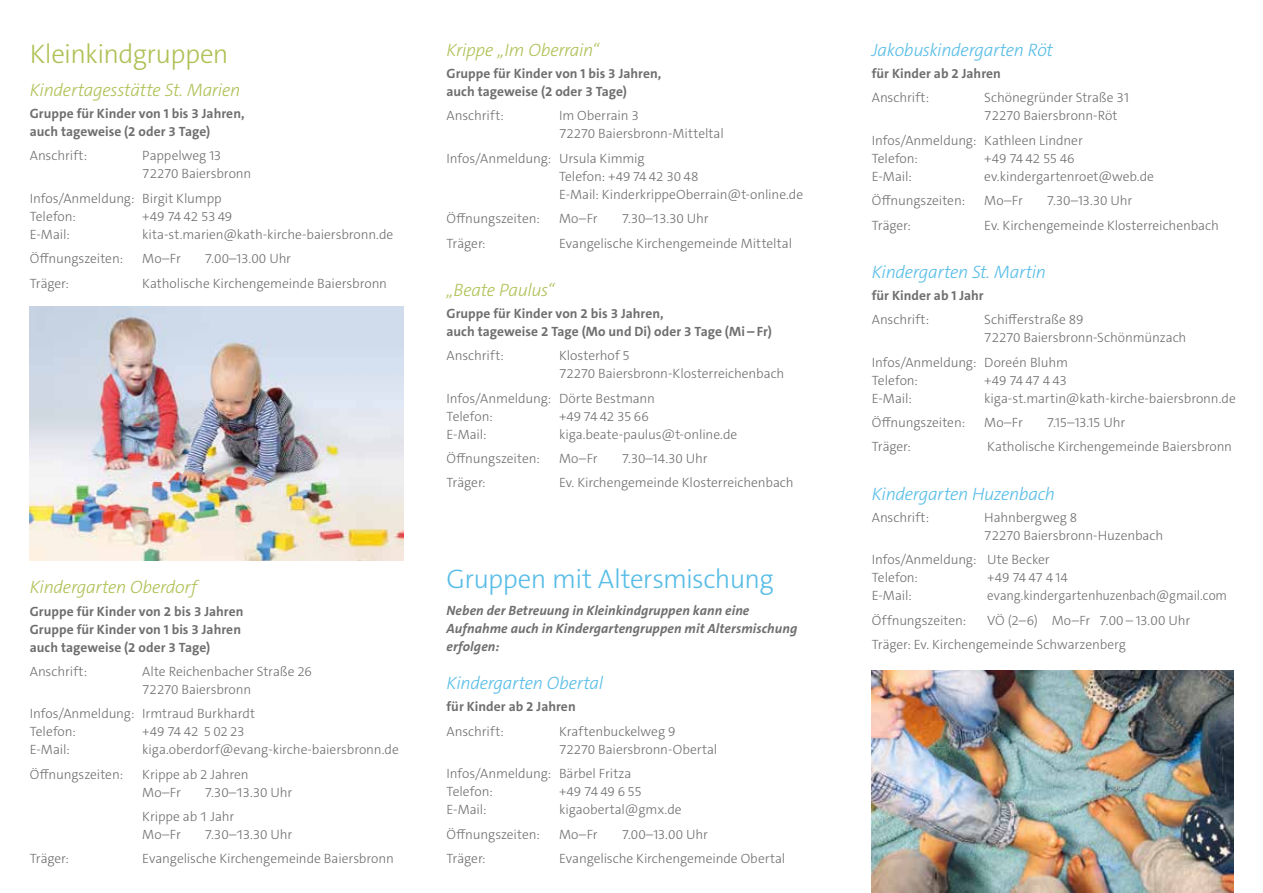
<style>
.page{position:relative;width:1263px;height:893px;background:#fff}
.page>*{position:absolute;margin:0;border:0;box-sizing:border-box;transform-origin:0 0}
.t1{font:300 27px "The Sans C5";letter-spacing:-.025em;color:#58bde7}
.t2{font:300 27px "The Sans C5";letter-spacing:-.025em;color:#aec257}
.t3{font:italic 300 18px "The Sans C5";letter-spacing:-.02em;color:#58bde7}
.t4{font:italic 300 18px "The Sans C5";letter-spacing:-.02em;color:#aec257}
.t5{font:300 13.5px/18px "The Sans C5";letter-spacing:-.005em;color:#706f6f}
.t6{font:700 13.5px/18px "The Sans C5";letter-spacing:.005em;color:#706f6f}
.t7{font:italic 700 13.5px/18px "The Sans C5";letter-spacing:.005em;color:#706f6f}
.t8{font:300 13.5px "The Sans C5";letter-spacing:-.005em;color:#706f6f;scale:.96 1}
</style>
<div class="page">
<img style="left:30px;top:307px;width:374px;height:253px">
<img style="left:872px;top:671px;width:361px;height:222px">
<h1 class="t2" style="left:30px;top:36px;width:200px">Kleinkindgruppen</h1>
<h2 class="t4" style="left:30px;top:78px;width:212px">Kindertagesstätte St. Marien</h2>
<p class="t6" style="left:30px;top:105px;width:216px">Gruppe für Kinder von 1 bis 3 Jahren, auch tageweise (2 oder 3 Tage)</p>
<p class="t5" style="left:30px;top:147px;width:59px">Anschrift:</p>
<p class="t5" style="left:142px;top:147px;width:111px">Pappelweg 13<br>72270 Baiersbronn</p>
<p class="t5" style="left:30px;top:189px;width:193px">Infos/Anmeldung: Birgit Klumpp<br>Telefon:</p>
<p class="t5" style="left:142px;top:207px;width:92px">+49 74 42 53 49</p>
<p class="t5" style="left:30px;top:225px;width:42px">E-Mail:</p>
<p class="t5" style="left:142px;top:225px;width:253px">kita-st.marien@kath-kirche-baiersbronn.de</p>
<p class="t5" style="left:30px;top:250px;width:95px">Öffnungszeiten:</p>
<p class="t5" style="left:142px;top:250px;width:40px">Mo–Fr</p>
<p class="t5" style="left:205px;top:250px;width:88px">7.00–13.00 Uhr</p>
<p class="t5" style="left:30px;top:274px;width:41px">Träger:</p>
<p class="t5" style="left:142px;top:274px;width:246px">Katholische Kirchengemeinde Baiersbronn</p>
<h2 class="t4" style="left:30px;top:576px;width:169px">Kindergarten Oberdorf</h2>
<p class="t6" style="left:30px;top:602px;width:215px">Gruppe für Kinder von 2 bis 3 Jahren<br>Gruppe für Kinder von 1 bis 3 Jahren auch tageweise (2 oder 3 Tage)</p>
<p class="t5" style="left:30px;top:662px;width:59px">Anschrift:</p>
<p class="t5" style="left:142px;top:662px;width:171px">Alte Reichenbacher Straße 26<br>72270 Baiersbronn</p>
<p class="t5" style="left:30px;top:705px;width:227px">Infos/Anmeldung: Irmtraud Burkhardt<br>Telefon:</p>
<p class="t5" style="left:142px;top:723px;width:104px">+49 74 42 5 02 23</p>
<p class="t5" style="left:30px;top:741px;width:42px">E-Mail:</p>
<p class="t5" style="left:142px;top:741px;width:258px">kiga.oberdorf@evang-kirche-baiersbronn.de</p>
<p class="t5" style="left:30px;top:765px;width:95px">Öffnungszeiten:</p>
<p class="t5" style="left:142px;top:765px;width:108px">Krippe ab 2 Jahren<br>Mo–Fr</p>
<p class="t5" style="left:142px;top:780px;width:151px;line-height:24.5px;text-indent:63px">7.30–13.30 Uhr<br>Krippe ab 1 Jahr</p>
<p class="t5" style="left:142px;top:825px;width:40px">Mo–Fr</p>
<p class="t5" style="left:205px;top:825px;width:89px">7.30–13.30 Uhr</p>
<p class="t5" style="left:30px;top:850px;width:41px">Träger:</p>
<p class="t5" style="left:142px;top:850px;width:253px">Evangelische Kirchengemeinde Baiersbronn</p>
<h2 class="t4" style="left:446px;top:38px;width:154px">Krippe „Im Oberrain“</h2>
<p class="t6" style="left:446px;top:65px;width:216px">Gruppe für Kinder von 1 bis 3 Jahren, auch tageweise (2 oder 3 Tage)</p>
<p class="t5" style="left:446px;top:107px;width:59px">Anschrift:</p>
<p class="t5" style="left:559px;top:107px;width:166px">Im Oberrain 3<br>72270 Baiersbronn-Mitteltal</p>
<p class="t5" style="left:559px;top:149px;width:246px;text-indent:-112px">Infos/Anmeldung: Ursula Kimmig<br>Telefon: +49 74 42 30 48<br>E-Mail: KinderkrippeOberrain@t-online.de</p>
<p class="t5" style="left:446px;top:210px;width:95px">Öffnungszeiten:</p>
<p class="t5" style="left:559px;top:210px;width:40px">Mo–Fr</p>
<p class="t5" style="left:622px;top:210px;width:88px">7.30–13.30 Uhr</p>
<p class="t5" style="left:446px;top:234px;width:41px">Träger:</p>
<p class="t5" style="left:559px;top:234px;width:235px">Evangelische Kirchengemeinde Mitteltal</p>
<h2 class="t4" style="left:446px;top:278px;width:109px">„Beate Paulus“</h2>
<p class="t6" style="left:446px;top:304px;width:327px">Gruppe für Kinder von 2 bis 3 Jahren,<br>auch tageweise 2 Tage (Mo und Di) oder 3 Tage (Mi – Fr)</p>
<p class="t5" style="left:446px;top:347px;width:59px">Anschrift:</p>
<p class="t5" style="left:559px;top:347px;width:227px">Klosterhof 5<br>72270 Baiersbronn-Klosterreichenbach</p>
<p class="t5" style="left:446px;top:389px;width:210px">Infos/Anmeldung: Dörte Bestmann<br>Telefon:</p>
<p class="t5" style="left:559px;top:407px;width:91px">+49 74 42 35 66</p>
<p class="t5" style="left:446px;top:425px;width:42px">E-Mail:</p>
<p class="t5" style="left:559px;top:425px;width:180px">kiga.beate-paulus@t-online.de</p>
<p class="t5" style="left:446px;top:450px;width:95px">Öffnungszeiten:</p>
<p class="t5" style="left:559px;top:450px;width:40px">Mo–Fr</p>
<p class="t5" style="left:622px;top:450px;width:87px">7.30–14.30 Uhr</p>
<p class="t5" style="left:446px;top:474px;width:41px">Träger:</p>
<p class="t5" style="left:559px;top:474px;width:236px">Ev. Kirchengemeinde Klosterreichenbach</p>
<h1 class="t1" style="left:446px;top:561px;width:329px">Gruppen mit Altersmischung</h1>
<p class="t7" style="left:446px;top:601px;width:352px">Neben der Betreuung in Kleinkindgruppen kann eine<br>Aufnahme auch in Kindergartengruppen mit Altersmischung erfolgen:</p>
<h2 class="t3" style="left:446px;top:671px;width:158px">Kindergarten Obertal</h2>
<p class="t6" style="left:446px;top:698px;width:131px">für Kinder ab 2 Jahren</p>
<p class="t5" style="left:446px;top:722px;width:59px">Anschrift:</p>
<p class="t5" style="left:559px;top:722px;width:160px">Kraftenbuckelweg 9<br>72270 Baiersbronn-Obertal</p>
<p class="t5" style="left:446px;top:765px;width:187px">Infos/Anmeldung: Bärbel Fritza<br>Telefon:</p>
<p class="t5" style="left:559px;top:783px;width:84px">+49 74 49 6 55</p>
<p class="t5" style="left:446px;top:801px;width:42px">E-Mail:</p>
<p class="t5" style="left:559px;top:801px;width:124px">kigaobertal@gmx.de</p>
<p class="t5" style="left:446px;top:825px;width:95px">Öffnungszeiten:</p>
<p class="t5" style="left:559px;top:825px;width:40px">Mo–Fr</p>
<p class="t5" style="left:622px;top:825px;width:88px">7.00–13.00 Uhr</p>
<p class="t5" style="left:446px;top:849px;width:41px">Träger:</p>
<p class="t5" style="left:559px;top:849px;width:228px">Evangelische Kirchengemeinde Obertal</p>
<h2 class="t3" style="left:872px;top:38px;width:183px">Jakobuskindergarten Röt</h2>
<p class="t6" style="left:872px;top:65px;width:131px">für Kinder ab 2 Jahren</p>
<p class="t5" style="left:872px;top:89px;width:59px">Anschrift:</p>
<p class="t5" style="left:984px;top:89px;width:146px">Schönegründer Straße 31<br>72270 Baiersbronn-Röt</p>
<p class="t5" style="left:872px;top:131px;width:213px">Infos/Anmeldung: Kathleen Lindner<br>Telefon:</p>
<p class="t5" style="left:984px;top:149px;width:92px">+49 74 42 55 46</p>
<p class="t5" style="left:872px;top:167px;width:42px">E-Mail:</p>
<p class="t5" style="left:984px;top:167px;width:171px">ev.kindergartenroet@web.de</p>
<p class="t5" style="left:872px;top:192px;width:95px">Öffnungszeiten:</p>
<p class="t5" style="left:984px;top:192px;width:40px">Mo–Fr</p>
<p class="t5" style="left:1047px;top:192px;width:87px">7.30–13.30 Uhr</p>
<p class="t5" style="left:872px;top:216px;width:41px">Träger:</p>
<p class="t5" style="left:984px;top:216px;width:236px">Ev. Kirchengemeinde Klosterreichenbach</p>
<h2 class="t3" style="left:872px;top:260px;width:176px">Kindergarten St. Martin</h2>
<p class="t6" style="left:872px;top:286px;width:113px">für Kinder ab 1 Jahr</p>
<p class="t5" style="left:872px;top:311px;width:59px">Anschrift:</p>
<p class="t5" style="left:984px;top:311px;width:204px">Schifferstraße 89<br>72270 Baiersbronn-Schönmünzach</p>
<p class="t5" style="left:872px;top:353px;width:198px">Infos/Anmeldung: Doreén Bluhm<br>Telefon:</p>
<p class="t5" style="left:984px;top:371px;width:84px">+49 74 47 4 43</p>
<p class="t5" style="left:872px;top:389px;width:42px">E-Mail:</p>
<p class="t5" style="left:984px;top:389px;width:253px">kiga-st.martin@kath-kirche-baiersbronn.de</p>
<p class="t5" style="left:872px;top:414px;width:95px">Öffnungszeiten:</p>
<p class="t5" style="left:984px;top:414px;width:40px">Mo–Fr</p>
<p class="t5" style="left:1047px;top:414px;width:80px">7.15–13.15 Uhr</p>
<p class="t5" style="left:872px;top:438px;width:41px">Träger:</p>
<p class="t5" style="left:987px;top:438px;width:246px">Katholische Kirchengemeinde Baiersbronn</p>
<h2 class="t3" style="left:872px;top:482px;width:185px">Kindergarten Huzenbach</h2>
<p class="t5" style="left:872px;top:508px;width:59px">Anschrift:</p>
<p class="t5" style="left:984px;top:508px;width:180px">Hahnbergweg 8<br>72270 Baiersbronn-Huzenbach</p>
<p class="t5" style="left:872px;top:551px;width:179px">Infos/Anmeldung: Ute Becker<br>Telefon:</p>
<p class="t5" style="left:987px;top:569px;width:82px">+49 74 47 4 14</p>
<p class="t5" style="left:872px;top:587px;width:42px">E-Mail:</p>
<p class="t8" style="left:987px;top:587px;width:251px">evang.kindergartenhuzenbach@gmail.com</p>
<p class="t5" style="left:872px;top:611px;width:96px">Öffnungszeiten:</p>
<p class="t5" style="left:872px;top:608px;width:320px;line-height:24.5px;text-indent:115px">VÖ (2–6) Mo–Fr 7.00 – 13.00 Uhr<br>Träger: Ev. Kirchengemeinde Schwarzenberg</p>
</div>
